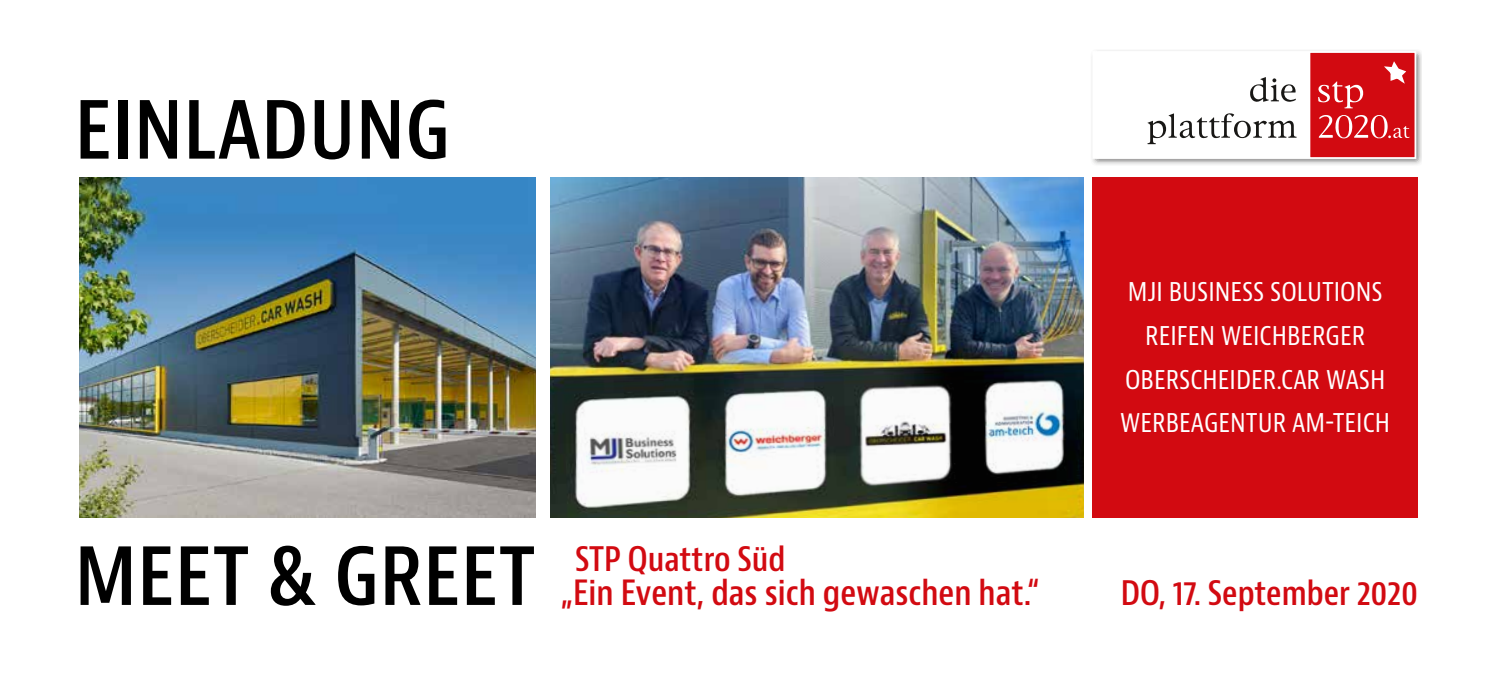
<style>
.page{position:relative;width:1489px;height:695px;background:#fff}
.page>*{position:absolute;margin:0;border:0;box-sizing:border-box;transform-origin:0 0}
.t1{font:600 condensed 85px "Bernina Sans";color:#000}
.t2{font:600 condensed 34px "Bernino Sans";color:#d20a11}
.t3{font:600 condensed 33px "Bernino Sans";color:#d20a11}
.t4{font:condensed 27.5px/43.8px "Bernina Sans";color:#fff;text-align:center}
</style>
<div class="page">
<div style="left:1092px;top:177px;width:325px;height:340px;background:#d20a11"></div>
<svg style="left:1092px;top:50px;width:329px;height:115px"></svg>
<img style="left:550px;top:177px;width:533px;height:340px">
<img style="left:80px;top:177px;width:456px;height:340px">
<h1 class="t1" style="left:74px;top:76px;width:377px">EINLADUNG</h1>
<h1 class="t1" style="left:74px;top:522px;width:463px">MEET &amp; GREET</h1>
<p class="t3" style="left:575px;top:539px;width:212px">STP Quattro Süd</p>
<p class="t2" style="left:561px;top:571px;width:481px">„Ein Event, das sich gewaschen hat.“</p>
<p class="t4" style="left:1120px;top:270px;width:271px">MJI BUSINESS SOLUTIONS<br>REIFEN WEICHBERGER<br>OBERSCHEIDER.CAR WASH<br>WERBEAGENTUR AM-TEICH</p>
<p class="t3" style="left:1120px;top:572px;width:299px">DO, 17. September 2020</p>
</div>
